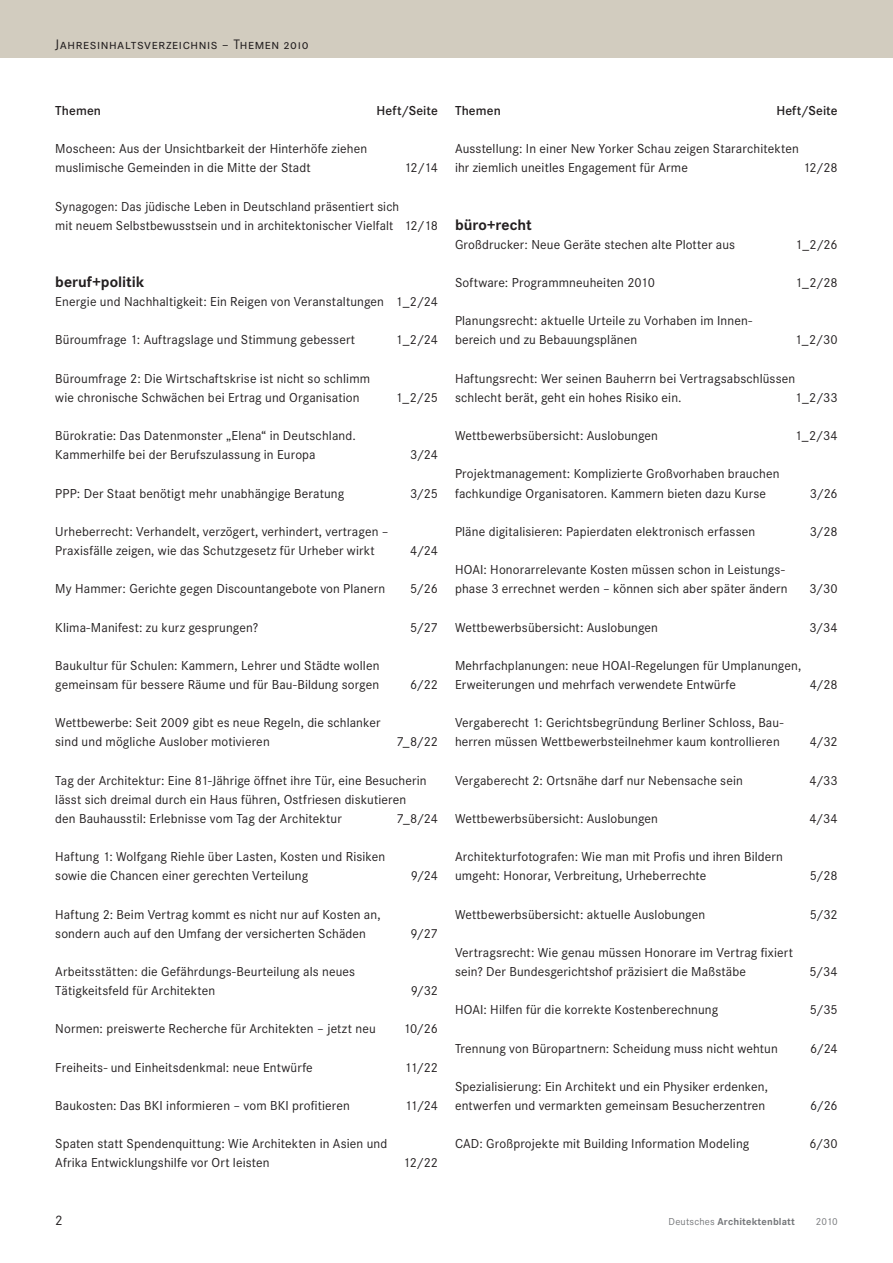
<style>
.page{position:relative;width:893px;height:1263px;background:#fff}
.page>*{position:absolute;margin:0;border:0;box-sizing:border-box;transform-origin:0 0}
.t1{font:700 15.75px "Corporate S";color:#231f20}
.t2{font:14.25px "Corporate SSC";letter-spacing:.035em;color:#231f20}
.t3{font:14.25px "Corporate S";color:#231f20}
.t4{font:13.5px/19.2px "Corporate S";letter-spacing:.01em;color:#231f20}
.t5{font:600 13.5px "Corporate S";letter-spacing:.01em;color:#231f20}
.t6{font:700 10.5px "Corporate S";letter-spacing:.015em;color:#76787b}
.t7{font:10.5px "Corporate S";color:#76787b}
.s1{font-weight:400}
</style>
<div class="page">
<div style="left:0;top:0;width:893px;height:57px;background:#d2ccbf"></div>
<p class="t2" style="left:55px;top:36px;width:255px">Jahresinhaltsverzeichnis – Themen 2010</p>
<p class="t5" style="left:55px;top:103px;width:47px">Themen</p>
<p class="t5" style="left:377px;top:103px;width:63px">Heft/Seite</p>
<p class="t5" style="left:455px;top:103px;width:47px">Themen</p>
<p class="t5" style="left:776px;top:103px;width:63px">Heft/Seite</p>
<p class="t4" style="left:55px;top:139px;width:313px">Moscheen: Aus der Unsichtbarkeit der Hinterhöfe ziehen muslimische Gemeinden in die Mitte der Stadt</p>
<p class="t4" style="left:404px;top:158px;width:35px">12/14</p>
<p class="t4" style="left:55px;top:196px;width:384px">Synagogen: Das jüdische Leben in Deutschland präsentiert sich<br>mit neuem Selbstbewusstsein und in architektonischer Vielfalt 12/18</p>
<p class="t1" style="left:55px;top:273px;width:90px">beruf+politik</p>
<p class="t4" style="left:55px;top:292px;width:384px">Energie und Nachhaltigkeit: Ein Reigen von Veranstaltungen 1_2/24</p>
<p class="t4" style="left:55px;top:330px;width:301px">Büroumfrage 1: Auftragslage und Stimmung gebessert</p>
<p class="t4" style="left:396px;top:330px;width:44px">1_2/24</p>
<p class="t4" style="left:55px;top:369px;width:316px">Büroumfrage 2: Die Wirtschaftskrise ist nicht so schlimm wie chronische Schwächen bei Ertrag und Organisation</p>
<p class="t4" style="left:395px;top:388px;width:44px">1_2/25</p>
<p class="t4" style="left:55px;top:426px;width:302px">Bürokratie: Das Datenmonster „Elena“ in Deutschland.<br>Kammerhilfe bei der Berufszulassung in Europa</p>
<p class="t4" style="left:410px;top:445px;width:29px">3/24</p>
<p class="t4" style="left:55px;top:484px;width:290px">PPP: Der Staat benötigt mehr unabhängige Beratung</p>
<p class="t4" style="left:410px;top:484px;width:29px">3/25</p>
<p class="t4" style="left:55px;top:522px;width:335px">Urheberrecht: Verhandelt, verzögert, verhindert, vertragen –<br>Praxisfälle zeigen, wie das Schutzgesetz für Urheber wirkt</p>
<p class="t4" style="left:410px;top:541px;width:29px">4/24</p>
<p class="t4" style="left:55px;top:579px;width:331px">My Hammer: Gerichte gegen Discountangebote von Planern</p>
<p class="t4" style="left:410px;top:579px;width:29px">5/26</p>
<p class="t4" style="left:55px;top:617px;width:204px">Klima-Manifest: zu kurz gesprungen?</p>
<p class="t4" style="left:410px;top:617px;width:29px">5/27</p>
<p class="t4" style="left:55px;top:656px;width:326px">Baukultur für Schulen: Kammern, Lehrer und Städte wollen gemeinsam für bessere Räume und für Bau-Bildung sorgen</p>
<p class="t4" style="left:410px;top:675px;width:29px">6/22</p>
<p class="t4" style="left:55px;top:713px;width:327px">Wettbewerbe: Seit 2009 gibt es neue Regeln, die schlanker sind und mögliche Auslober motivieren</p>
<p class="t4" style="left:397px;top:732px;width:43px">7_8/22</p>
<p class="t4" style="left:55px;top:771px;width:373px">Tag der Architektur: Eine 81-Jährige öffnet ihre Tür, eine Besucherin lässt sich dreimal durch ein Haus führen, Ostfriesen diskutieren den Bauhausstil: Erlebnisse vom Tag der Architektur</p>
<p class="t4" style="left:397px;top:809px;width:42px">7_8/24</p>
<p class="t4" style="left:55px;top:847px;width:331px">Haftung 1: Wolfgang Riehle über Lasten, Kosten und Risiken sowie die Chancen einer gerechten Verteilung</p>
<p class="t4" style="left:55px;top:904px;width:327px">Haftung 2: Beim Vertrag kommt es nicht nur auf Kosten an, sondern auch auf den Umfang der versicherten Schäden</p>
<p class="t4" style="left:55px;top:962px;width:301px">Arbeitsstätten: die Gefährdungs-Beurteilung als neues<br>Tätigkeitsfeld für Architekten</p>
<p class="t4" style="left:411px;top:866px;width:29px">9/24</p>
<p class="t4" style="left:411px;top:924px;width:29px">9/27</p>
<p class="t4" style="left:411px;top:981px;width:29px">9/32</p>
<p class="t4" style="left:55px;top:1019px;width:322px">Normen: preiswerte Recherche für Architekten – jetzt neu</p>
<p class="t4" style="left:403px;top:1019px;width:36px">10/26</p>
<p class="t4" style="left:55px;top:1058px;width:259px">Freiheits- und Einheitsdenkmal: neue Entwürfe</p>
<p class="t4" style="left:404px;top:1058px;width:35px">11/22</p>
<p class="t4" style="left:55px;top:1096px;width:296px">Baukosten: Das BKI informieren – vom BKI profitieren</p>
<p class="t4" style="left:405px;top:1096px;width:35px">11/24</p>
<p class="t4" style="left:55px;top:1134px;width:334px">Spaten statt Spendenquittung: Wie Architekten in Asien und<br>Afrika Entwicklungshilfe vor Ort leisten</p>
<p class="t4" style="left:403px;top:1153px;width:36px">12/22</p>
<p class="t4" style="left:455px;top:139px;width:345px">Ausstellung: In einer New Yorker Schau zeigen Stararchitekten ihr ziemlich uneitles Engagement für Arme</p>
<p class="t4" style="left:803px;top:158px;width:36px">12/28</p>
<p class="t1" style="left:455px;top:215px;width:78px">büro+recht</p>
<p class="t4" style="left:455px;top:235px;width:282px">Großdrucker: Neue Geräte stechen alte Plotter aus</p>
<p class="t4" style="left:795px;top:235px;width:44px">1_2/26</p>
<p class="t4" style="left:455px;top:273px;width:201px">Software: Programmneuheiten 2010</p>
<p class="t4" style="left:795px;top:273px;width:44px">1_2/28</p>
<p class="t4" style="left:455px;top:311px;width:299px">Planungsrecht: aktuelle Urteile zu Vorhaben im Innen&shy;bereich und zu Bebauungsplänen</p>
<p class="t4" style="left:795px;top:330px;width:44px">1_2/30</p>
<p class="t4" style="left:455px;top:369px;width:342px">Haftungsrecht: Wer seinen Bauherrn bei Vertragsabschlüssen schlecht berät, geht ein hohes Risiko ein.</p>
<p class="t4" style="left:795px;top:388px;width:44px">1_2/33</p>
<p class="t4" style="left:455px;top:426px;width:205px">Wettbewerbsübersicht: Auslobungen</p>
<p class="t4" style="left:795px;top:426px;width:44px">1_2/34</p>
<p class="t4" style="left:455px;top:464px;width:326px">Projektmanagement: Komplizierte Großvorhaben brauchen fachkundige Organisatoren. Kammern bieten dazu Kurse</p>
<p class="t4" style="left:810px;top:484px;width:29px">3/26</p>
<p class="t4" style="left:455px;top:522px;width:302px">Pläne digitalisieren: Papierdaten elektronisch erfassen</p>
<p class="t4" style="left:810px;top:522px;width:29px">3/28</p>
<p class="t4" style="left:455px;top:560px;width:334px">HOAI: Honorarrelevante Kosten müssen schon in Leistungs&shy;phase 3 errechnet werden – können sich aber später ändern</p>
<p class="t4" style="left:809px;top:579px;width:30px">3/30</p>
<p class="t4" style="left:455px;top:617px;width:205px">Wettbewerbsübersicht: Auslobungen</p>
<p class="t4" style="left:809px;top:617px;width:30px">3/34</p>
<p class="t4" style="left:455px;top:656px;width:348px">Mehrfachplanungen: neue HOAI-Regelungen für Umplanungen,<br>Erweiterungen und mehrfach verwendete Entwürfe</p>
<p class="t4" style="left:810px;top:675px;width:29px">4/28</p>
<p class="t4" style="left:455px;top:713px;width:330px">Vergaberecht 1: Gerichtsbegründung Berliner Schloss, Bau&shy;herren müssen Wettbewerbsteilnehmer kaum kontrollieren</p>
<p class="t4" style="left:810px;top:732px;width:30px">4/32</p>
<p class="t4" style="left:455px;top:771px;width:289px">Vergaberecht 2: Ortsnähe darf nur Nebensache sein</p>
<p class="t4" style="left:809px;top:771px;width:30px">4/33</p>
<p class="t4" style="left:455px;top:809px;width:205px">Wettbewerbsübersicht: Auslobungen</p>
<p class="t4" style="left:809px;top:809px;width:30px">4/34</p>
<p class="t4" style="left:455px;top:847px;width:330px">Architekturfotografen: Wie man mit Profis und ihren Bildern umgeht: Honorar, Verbreitung, Urheberrechte</p>
<p class="t4" style="left:810px;top:866px;width:29px">5/28</p>
<p class="t4" style="left:455px;top:904px;width:252px">Wettbewerbsübersicht: aktuelle Auslobungen</p>
<p class="t4" style="left:810px;top:904px;width:29px">5/32</p>
<p class="t4" style="left:455px;top:943px;width:339px">Vertragsrecht: Wie genau müssen Honorare im Vertrag fixiert sein? Der Bundesgerichtshof präzisiert die Maßstäbe</p>
<p class="t4" style="left:809px;top:962px;width:30px">5/34</p>
<p class="t4" style="left:455px;top:1000px;width:265px">HOAI: Hilfen für die korrekte Kostenberechnung</p>
<p class="t4" style="left:810px;top:1000px;width:29px">5/35</p>
<p class="t4" style="left:455px;top:1038px;width:324px">Trennung von Büropartnern: Scheidung muss nicht wehtun</p>
<p class="t4" style="left:810px;top:1038px;width:29px">6/24</p>
<p class="t4" style="left:455px;top:1077px;width:314px">Spezialisierung: Ein Architekt und ein Physiker erdenken, entwerfen und vermarkten gemeinsam Besucherzentren</p>
<p class="t4" style="left:810px;top:1096px;width:29px">6/26</p>
<p class="t4" style="left:455px;top:1134px;width:296px">CAD: Großprojekte mit Building Information Modeling</p>
<p class="t4" style="left:809px;top:1134px;width:30px">6/30</p>
<p class="t3" style="left:55px;top:1212px;width:9px">2</p>
<p class="t6" style="left:668px;top:1215px;width:128px"><span class="s1">Deutsches</span> Architektenblatt</p>
<p class="t7" style="left:816px;top:1215px;width:23px">2010</p>
</div>
